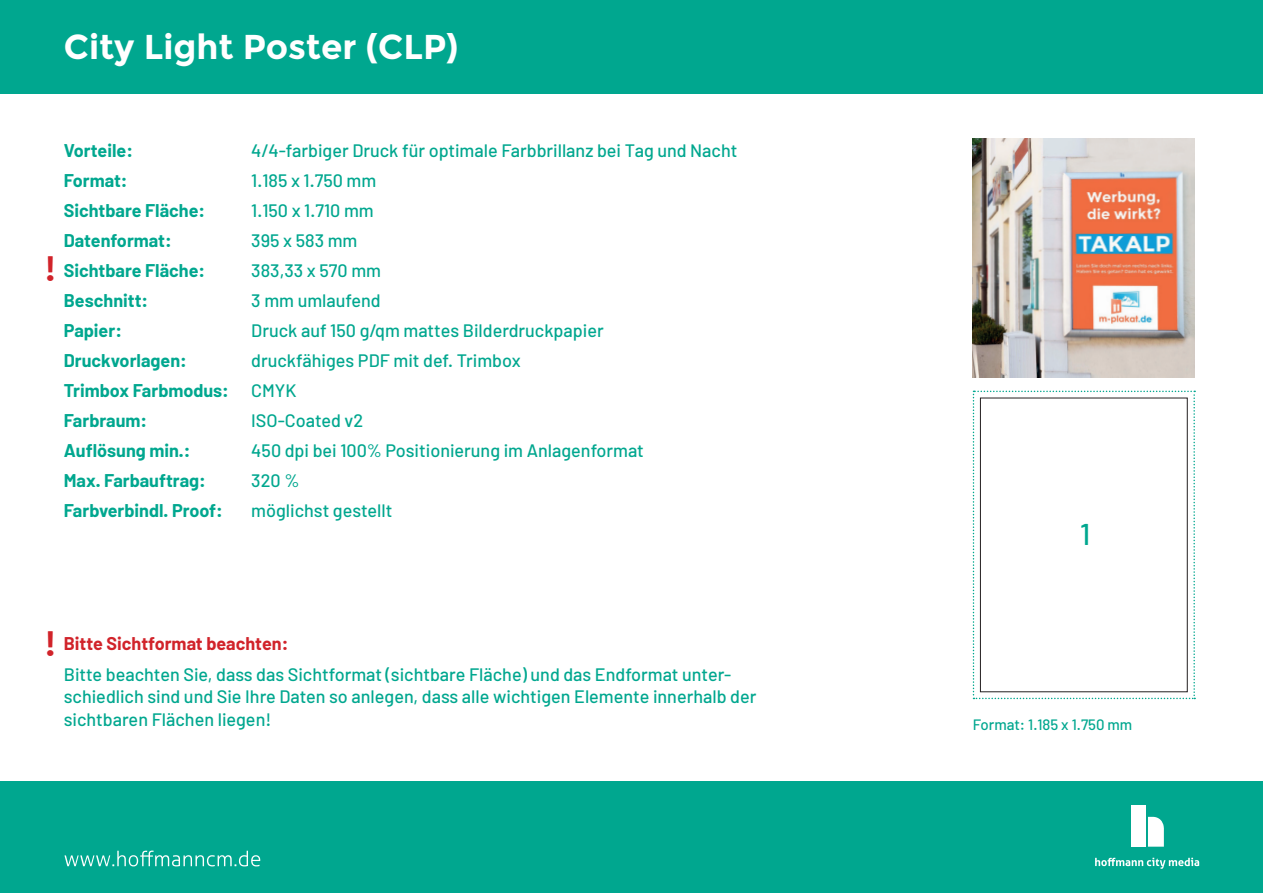
<style>
.page{position:relative;width:1263px;height:893px;background:#fff}
.page>*{position:absolute;margin:0;border:0;box-sizing:border-box;transform-origin:0 0}
.t1{font:700 34.5px "Montserrat";color:#fff}
.t2{font:700 34.5px "Barlow";color:#d1232a}
.t3{font:500 30px "Barlow";color:#00a78f}
.t4{font:500 18px/30px "Barlow";color:#00a78f}
.t5{font:700 18px "Barlow";color:#00a78f}
.t6{font:700 18px "Barlow";color:#d1232a}
.t7{font:500 15px "Barlow";color:#00a78f}
.s1{font-weight:700}
</style>
<div class="page">
<div style="left:0;top:0;width:1263px;height:94px;background:#00a78f"></div>
<div style="left:0;top:781px;width:1263px;height:112px;background:#00a78f"></div>
<svg style="left:64px;top:851px;width:196px;height:15px"></svg>
<svg style="left:1148px;top:817px;width:16px;height:30px"></svg>
<div style="left:1131px;top:805px;width:14px;height:42px;background:#fff"></div>
<svg style="left:1095px;top:858px;width:104px;height:11px"></svg>
<svg style="left:973px;top:391px;width:222px;height:308px"></svg>
<img style="left:973px;top:139px;width:222px;height:238px">
<div style="left:980px;top:398px;width:208px;height:294px;border:1px solid #231f20"></div>
<h1 class="t1" style="left:64px;top:26px;width:396px">City Light Poster (CLP)</h1>
<h1 class="t2" style="left:45px;top:247px;width:13px">!</h1>
<p class="t5" style="left:64px;top:139px;width:71px">Vorteile:</p>
<p class="t4" style="left:251px;top:135px;width:488px">4/4-farbiger Druck für optimale Farbbrillanz bei Tag und Nacht</p>
<p class="t5" style="left:64px;top:169px;width:65px">Format:</p>
<p class="t4" style="left:251px;top:165px;width:126px">1.185 x 1.750 mm</p>
<p class="t5" style="left:64px;top:199px;width:143px">Sichtbare Fläche:</p>
<p class="t4" style="left:251px;top:195px;width:124px">1.150 x 1.710 mm</p>
<p class="t5" style="left:64px;top:229px;width:109px">Datenformat:</p>
<p class="t4" style="left:251px;top:225px;width:108px">395 x 583 mm</p>
<p class="t5" style="left:64px;top:259px;width:143px">Sichtbare Fläche:</p>
<p class="t4" style="left:251px;top:255px;width:131px">383,33 x 570 mm</p>
<p class="t5" style="left:64px;top:289px;width:86px">Beschnitt:</p>
<p class="t4" style="left:251px;top:285px;width:131px">3 mm umlaufend</p>
<p class="t5" style="left:64px;top:319px;width:60px">Papier:</p>
<p class="t4" style="left:251px;top:315px;width:354px">Druck auf 150 g/qm mattes Bilderdruckpapier</p>
<p class="t5" style="left:64px;top:349px;width:125px">Druckvorlagen:</p>
<p class="t4" style="left:64px;top:345px;width:458px;text-indent:188px">druckfähiges PDF mit def. Trimbox<br><span class="s1">Trimbox Farbmodus:</span> CMYK<br><span class="s1">Farbraum:</span></p>
<p class="t4" style="left:251px;top:405px;width:113px">ISO-Coated v2</p>
<p class="t5" style="left:64px;top:439px;width:128px">Auflösung min.:</p>
<p class="t4" style="left:251px;top:435px;width:394px">450 dpi bei 100% Positionierung im Anlagenformat</p>
<p class="t5" style="left:64px;top:469px;width:143px">Max. Farbauftrag:</p>
<p class="t4" style="left:251px;top:465px;width:50px">320 %</p>
<p class="t5" style="left:64px;top:499px;width:160px">Farbverbindl. Proof:</p>
<p class="t4" style="left:251px;top:495px;width:143px">möglichst gestellt</p>
<h1 class="t2" style="left:45px;top:622px;width:13px">!</h1>
<p class="t6" style="left:64px;top:632px;width:226px">Bitte Sichtformat beachten:</p>
<p class="t4" style="left:64px;top:662px;width:694px;line-height:22.5px">Bitte beachten Sie, dass das Sichtformat (sichtbare Fläche) und das Endformat unter&shy;schiedlich sind und Sie Ihre Daten so anlegen, dass alle wichtigen Elemente innerhalb der sichtbaren Flächen liegen!</p>
<h2 class="t3" style="left:1080px;top:516px;width:12px">1</h2>
<p class="t7" style="left:973px;top:715px;width:161px">Format: 1.185 x 1.750 mm</p>
</div>
